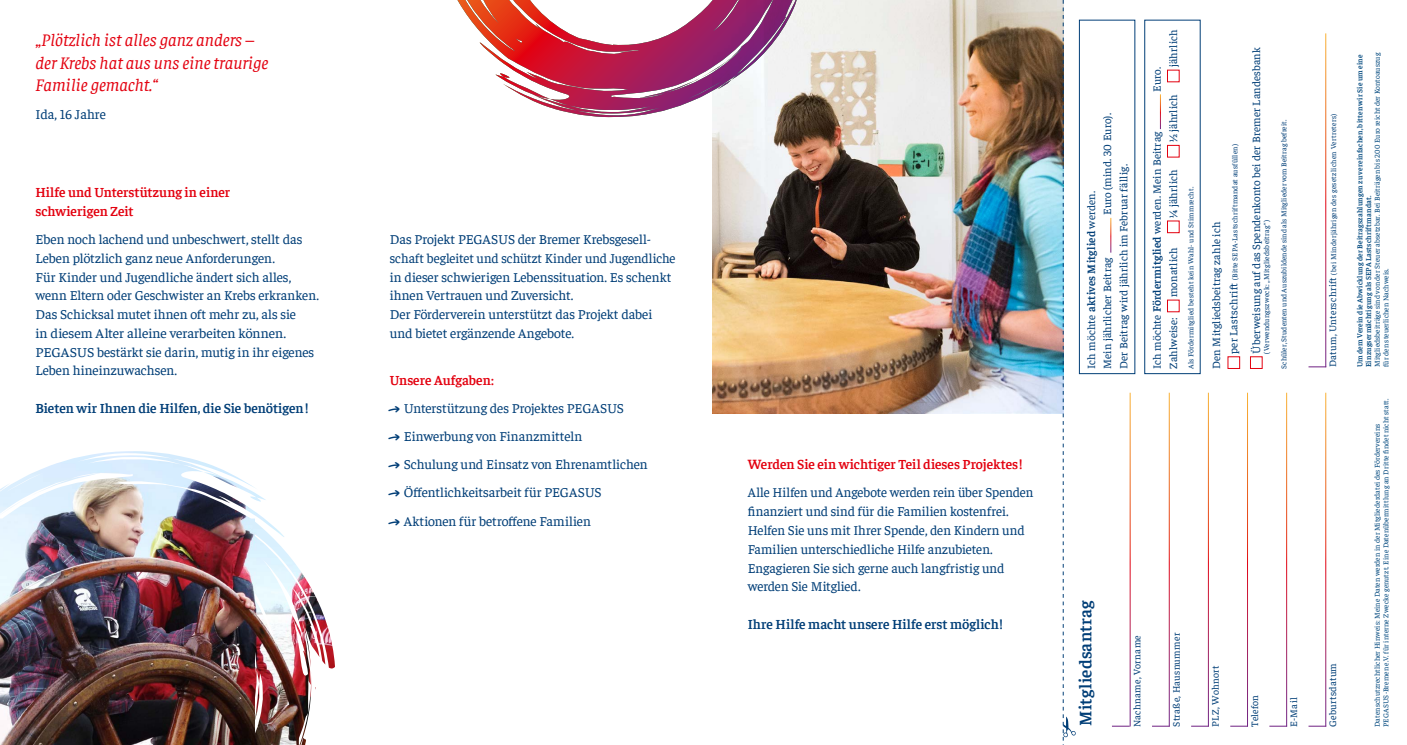
<style>
.page{position:relative;width:1407px;height:745px;background:#fff}
.page>*{position:absolute;margin:0;border:0;box-sizing:border-box;transform-origin:0 0}
.t1{font:italic 17.5px/22.5px "Faustina";color:#e3000f}
.t2{font:600 17.5px "Faustina";letter-spacing:.015em;color:#003e77}
.t3{font:13.75px/18.8px "Faustina";letter-spacing:-.005em;color:#003e77}
.t4{font:600 13.75px/18.8px "Faustina";letter-spacing:-.005em;color:#e3000f}
.t5{font:600 13.75px "Faustina";color:#003e77}
.t6{font:11.25px/16.2px "Faustina";letter-spacing:.01em;color:#003e77}
.t7{font:10px "Faustina";letter-spacing:.025em;color:#003e77}
.t8{font:7.5px/8.8px "Faustina";letter-spacing:.01em;color:#00487e}
.t9{font:7.5px "Faustina";letter-spacing:.025em;color:#003e77}
.t10{font:600 7.5px/8.8px "Faustina";letter-spacing:.02em;color:#00487e}
.s1{font-weight:600;color:#e3000f}
.s2{font-family:"PW New Arrows"}
.s3{font-weight:600}
.s4{font-size:11.25px}
</style>
<div class="page">
<img style="left:0;top:455px;width:331px;height:289px">
<img style="left:712px;top:0;width:351px;height:412px">
<svg style="left:514px;top:0;width:300px;height:117px"></svg>
<svg style="left:457px;top:0;width:171px;height:91px"></svg>
<div style="left:1079px;top:20px;width:56px;height:354px;border:1px solid #003e77"></div>
<div style="left:1227px;top:356px;width:13px;height:13px;border:1px solid #e3000f"></div>
<div style="left:1250px;top:356px;width:12px;height:13px;border:1px solid #e3000f"></div>
<div style="left:1167px;top:299px;width:12px;height:13px;border:1px solid #e3000f"></div>
<div style="left:1167px;top:220px;width:12px;height:13px;border:1px solid #e3000f"></div>
<div style="left:1167px;top:145px;width:12px;height:12px;border:1px solid #e3000f"></div>
<div style="left:1167px;top:70px;width:12px;height:12px;border:1px solid #e3000f"></div>
<svg style="left:1308px;top:366px;width:18px;height:1px"></svg>
<svg style="left:1308px;top:725px;width:18px;height:1px"></svg>
<svg style="left:1269px;top:725px;width:18px;height:1px"></svg>
<svg style="left:1230px;top:725px;width:18px;height:1px"></svg>
<svg style="left:1191px;top:725px;width:18px;height:1px"></svg>
<svg style="left:1152px;top:725px;width:17px;height:1px"></svg>
<svg style="left:1112px;top:725px;width:17px;height:1px"></svg>
<svg style="left:1063px;top:0;width:13px;height:741px"></svg>
<p class="t1" style="left:35px;top:28px;width:234px">„Plötzlich ist alles ganz anders – der Krebs hat aus uns eine traurige<br>Familie gemacht.“</p>
<p class="t3" style="left:35px;top:104px;width:72px">Ida, 16 Jahre</p>
<p class="t4" style="left:35px;top:182px;width:196px">Hilfe und Unterstützung in einer schwierigen Zeit</p>
<p class="t3" style="left:35px;top:229px;width:285px">Eben noch lachend und unbeschwert, stellt das Leben plötzlich ganz neue Anforderungen.<br>Für Kinder und Jugendliche ändert sich alles, wenn Eltern oder Geschwister an Krebs erkranken.<br>Das Schicksal mutet ihnen oft mehr zu, als sie<br>in diesem Alter alleine verarbeiten können.<br>PEGASUS bestärkt sie darin, mutig in ihr eigenes Leben hineinzuwachsen.</p>
<p class="t5" style="left:35px;top:398px;width:274px">Bieten wir Ihnen die Hilfen, die Sie benötigen !</p>
<p class="t3" style="left:390px;top:229px;width:287px">Das Projekt PEGASUS der Bremer Krebsgesell&shy;schaft begleitet und schützt Kinder und Jugendliche in dieser schwierigen Lebenssituation. Es schenkt ihnen Vertrauen und Zuversicht.<br>Der Förderverein unterstützt das Projekt dabei und bietet ergänzende Angebote.</p>
<p class="t3" style="left:390px;top:365px;width:259px;line-height:28.1px"><span class="s1">Unsere Aufgaben:<br></span><span class="s2">q</span> Unterstützung des Projektes PEGASUS<br><span class="s2">q</span> Einwerbung von Finanzmitteln<br><span class="s2">q</span> Schulung und Einsatz von Ehrenamtlichen <span class="s2">q</span> Öffentlichkeitsarbeit für PEGASUS<br><span class="s2">q</span> Aktionen für betroffene Familien</p>
<p class="t4" style="left:748px;top:454px;width:276px">Werden Sie ein wichtiger Teil dieses Projektes!</p>
<p class="t3" style="left:748px;top:482px;width:287px">Alle Hilfen und Angebote werden rein über Spenden finanziert und sind für die Familien kostenfrei.<br>Helfen Sie uns mit Ihrer Spende, den Kindern und Familien unterschiedliche Hilfe anzubieten.<br>Engagieren Sie sich gerne auch langfristig und werden Sie Mitglied.</p>
<p class="t5" style="left:748px;top:614px;width:256px">Ihre Hilfe macht unsere Hilfe erst möglich!</p>
<p class="t6" style="left:1098px;top:369px;width:257px;text-indent:154px;rotate:-90deg">Euro (mind. 30 Euro).<br>Der Beitrag wird jährlich im Februar fällig.</p>
<p class="t6" style="left:1082px;top:369px;width:179px;rotate:-90deg">Ich möchte <span class="s3">aktives Mitglied</span> werden.<br>Mein jährlicher Beitrag</p>
<p class="t6" style="left:1148px;top:92px;width:27px;rotate:-90deg">Euro.</p>
<p class="t6" style="left:1164px;top:67px;width:39px;rotate:-90deg">jährlich</p>
<p class="t6" style="left:1164px;top:142px;width:50px;rotate:-90deg">½ jährlich</p>
<p class="t6" style="left:1148px;top:369px;width:239px;rotate:-90deg">Ich möchte <span class="s3">Fördermitglied</span> werden. Mein Beitrag</p>
<p class="t6" style="left:1164px;top:218px;width:50px;rotate:-90deg">¼ jährlich</p>
<p class="t6" style="left:1164px;top:297px;width:51px;rotate:-90deg">monatlich</p>
<p class="t6" style="left:1164px;top:369px;width:53px;rotate:-90deg">Zahlweise:</p>
<p class="t9" style="left:1186px;top:369px;width:183px;rotate:-90deg">Als Fördermitglied besteht kein Wahl- und Stimmrecht.</p>
<p class="t9" style="left:1230px;top:353px;width:211px;rotate:-90deg"><span class="s4">per Lastschrift</span> (Bitte SEPA-Lastschriftmandat ausfüllen)</p>
<p class="t6" style="left:1207px;top:369px;width:149px;rotate:-90deg">Den Mitgliedsbeitrag zahle ich</p>
<p class="t6" style="left:1247px;top:353px;width:308px;rotate:-90deg">Überweisung auf das Spendenkonto bei der Bremer Landesbank</p>
<p class="t9" style="left:1261px;top:353px;width:135px;rotate:-90deg">(Verwendungszweck: „Mitgliedsbeitrag“)</p>
<p class="t9" style="left:1279px;top:369px;width:251px;rotate:-90deg">Schüler, Studenten und Auszubildende sind als Mitglieder vom Beitrag befreit.</p>
<p class="t2" style="left:1073px;top:725px;width:127px;rotate:-90deg">Mitgliedsantrag</p>
<p class="t7" style="left:1130px;top:726px;width:93px;rotate:-90deg">Nachname, Vorname</p>
<p class="t7" style="left:1169px;top:726px;width:96px;rotate:-90deg">Straße, Hausnummer</p>
<p class="t7" style="left:1209px;top:726px;width:63px;rotate:-90deg">PLZ, Wohnort</p>
<p class="t7" style="left:1248px;top:726px;width:34px;rotate:-90deg">Telefon</p>
<p class="t7" style="left:1287px;top:726px;width:31px;rotate:-90deg">E-Mail</p>
<p class="t9" style="left:1328px;top:274px;width:162px;rotate:-90deg">(bei Minderjährigen des gesetzlichen Vertreters)</p>
<p class="t7" style="left:1326px;top:367px;width:91px;rotate:-90deg">Datum, Unterschrift</p>
<p class="t7" style="left:1326px;top:726px;width:65px;rotate:-90deg">Geburtsdatum</p>
<p class="t10" style="left:1355px;top:367px;width:314px;rotate:-90deg">Um dem Verein die Abwicklung der Beitragszahlungen zu vereinfachen, bitten wir Sie um eine<br>Einzugsermächtigung als SEPA Lastschriftmandat.</p>
<p class="t8" style="left:1372px;top:367px;width:316px;rotate:-90deg">Mitgliedsbeiträge sind von der Steuer absetzbar. Bei Beiträgen bis 200 Euro reicht der Kontoauszug für den steuerlichen Nachweis.</p>
<p class="t8" style="left:1372px;top:726px;width:330px;rotate:-90deg">Datenschutzrechtlicher Hinweis: Meine Daten werden in der Mitgliederdatei des Fördervereins<br>PEGASUS-Bremen e.V. für interne Zwecke genutzt. Eine Datenübermittlung an Dritte findet nicht statt.</p>
</div>
